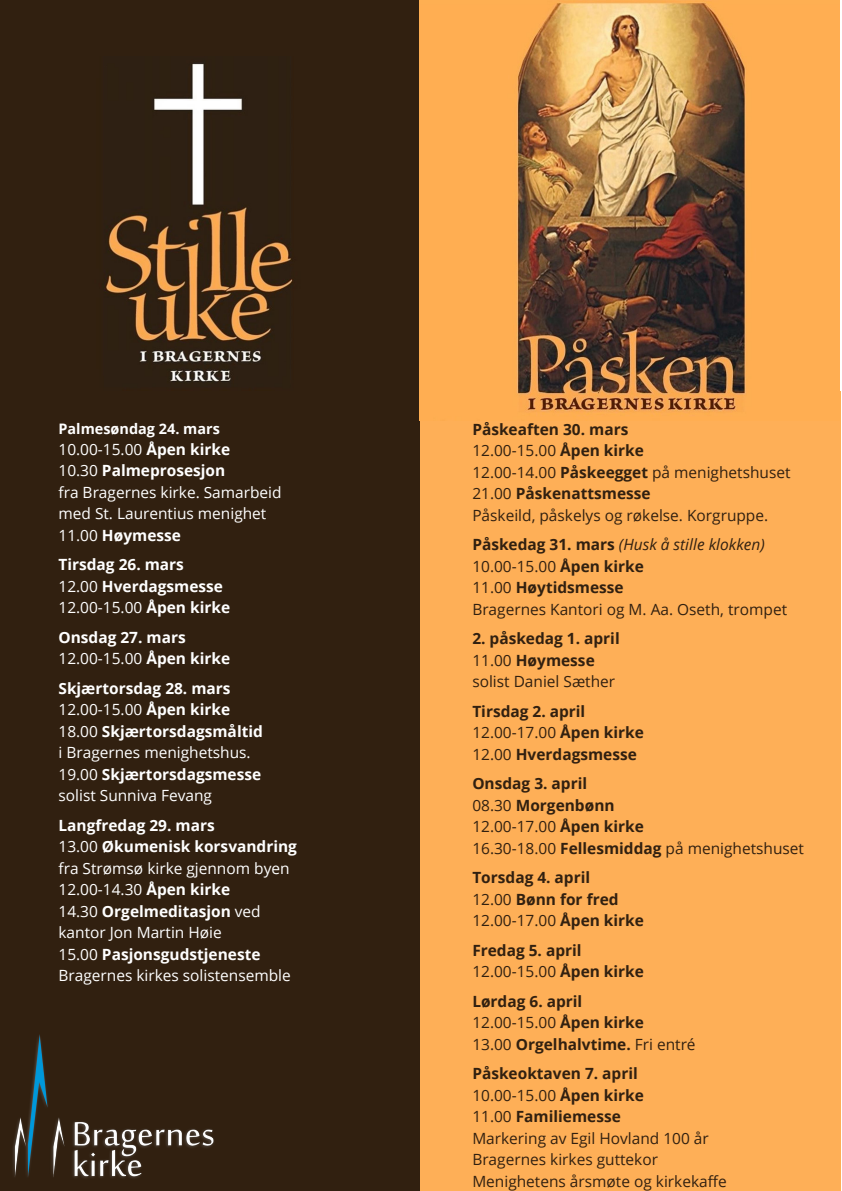
<style>
.page{position:relative;width:842px;height:1191px;background:#fff}
.page>*{position:absolute;margin:0;border:0;box-sizing:border-box;transform-origin:0 0}
.t1{font:15.5px/21.5px "Open Sans";color:#312010}
.t2{font:700 15.5px/21.5px "Open Sans";color:#312010}
.t3{font:15.5px/21.5px "Open Sans";color:#fff}
.t4{font:700 15.5px/21.5px "Open Sans";color:#fff}
.t5{font:700 14.5px "Open Sans";color:#fff}
.s1{font-weight:700}
.s2{font-weight:400}
.s3{font-style:italic}
</style>
<div class="page">
<div style="left:0;top:0;width:420px;height:1190px;background:#312010"></div>
<img style="left:104px;top:62px;width:189px;height:320px">
<div style="left:420px;top:391px;width:421px;height:799px;background:#feaf57"></div>
<img style="left:420px;top:0;width:420px;height:416px">
<img style="left:13px;top:1034px;width:201px;height:144px">
<h1 class="t5" style="left:58px;top:418px;width:163px">Palmesøndag 24. mars</h1>
<h1 class="t3" style="left:58px;top:438px;width:225px">10.00-15.00 <span class="s1">Åpen kirke<br></span>10.30 <span class="s1">Palmeprosesjon<br></span>fra Bragernes kirke. Samarbeid med St. Laurentius menighet<br>11.00 <span class="s1">Høymesse</span></h1>
<h1 class="t4" style="left:58px;top:553px;width:173px">Tirsdag 26. mars<br><span class="s2">12.00</span> Hverdagsmesse<br><span class="s2">12.00-15.00</span> Åpen kirke</h1>
<h1 class="t4" style="left:58px;top:626px;width:173px">Onsdag 27. mars<br><span class="s2">12.00-15.00</span> Åpen kirke</h1>
<p class="t4" style="left:58px;top:677px;width:206px">Skjærtorsdag 28. mars<br><span class="s2">12.00-15.00</span> Åpen kirke<br><span class="s2">18.00</span> Skjærtorsdagsmåltid <span class="s2">i Bragernes menighetshus.<br>19.00</span> Skjærtorsdagsmesse <span class="s2">solist Sunniva Fevang</span></p>
<p class="t3" style="left:58px;top:814px;width:240px"><span class="s1">Langfredag 29. mars<br></span>13.00 <span class="s1">Økumenisk korsvandring </span>fra Strømsø kirke gjennom byen<br>12.00-14.30 <span class="s1">Åpen kirke<br></span>14.30 <span class="s1">Orgelmeditasjon</span> ved kantor Jon Martin Høie<br>15.00 <span class="s1">Pasjonsgudstjeneste<br></span>Bragernes kirkes solistensemble</p>
<h1 class="t1" style="left:472px;top:417px;width:320px"><span class="s1">Påskeaften 30. mars<br></span>12.00-15.00 <span class="s1">Åpen kirke<br></span>12.00-14.00 <span class="s1">Påskeegget</span> på menighetshuset<br>21.00 <span class="s1">Påskenattsmesse<br></span>Påskeild, påskelys og røkelse. Korgruppe.</h1>
<h1 class="t1" style="left:472px;top:533px;width:316px"><span class="s1">Påskedag 31. mars</span> <span class="s3">(Husk å stille klokken)<br></span>10.00-15.00 <span class="s1">Åpen kirke<br></span>11.00 <span class="s1">Høytidsmesse<br></span>Bragernes Kantori og M. Aa. Oseth, trompet</h1>
<h1 class="t2" style="left:472px;top:627px;width:149px">2. påskedag 1. april<br><span class="s2">11.00</span> Høymesse <span class="s2">solist Daniel Sæther</span></h1>
<h1 class="t2" style="left:472px;top:699px;width:173px">Tirsdag 2. april<br><span class="s2">12.00-17.00</span> Åpen kirke<br><span class="s2">12.00</span> Hverdagsmesse</h1>
<h1 class="t2" style="left:472px;top:772px;width:333px">Onsdag 3. april<br><span class="s2">08.30</span> Morgenbønn<br><span class="s2">12.00-17.00</span> Åpen kirke<br><span class="s2">16.30-18.00</span> Fellesmiddag <span class="s2">på menighetshuset</span></h1>
<h1 class="t2" style="left:472px;top:866px;width:173px">Torsdag 4. april<br><span class="s2">12.00</span> Bønn for fred<br><span class="s2">12.00-17.00</span> Åpen kirke</h1>
<h1 class="t2" style="left:472px;top:938px;width:173px">Fredag 5. april<br><span class="s2">12.00-15.00</span> Åpen kirke</h1>
<h1 class="t2" style="left:472px;top:989px;width:225px">Lørdag 6. april<br><span class="s2">12.00-15.00</span> Åpen kirke<br><span class="s2">13.00</span> Orgelhalvtime. <span class="s2">Fri entré</span></h1>
<h1 class="t1" style="left:472px;top:1062px;width:256px"><span class="s1">Påskeoktaven 7. april<br></span>10.00-15.00 <span class="s1">Åpen kirke<br></span>11.00 <span class="s1">Familiemesse<br></span>Markering av Egil Hovland 100 år<br>Bragernes kirkes guttekor<br>Menighetens årsmøte og kirkekaffe</h1>
</div>
